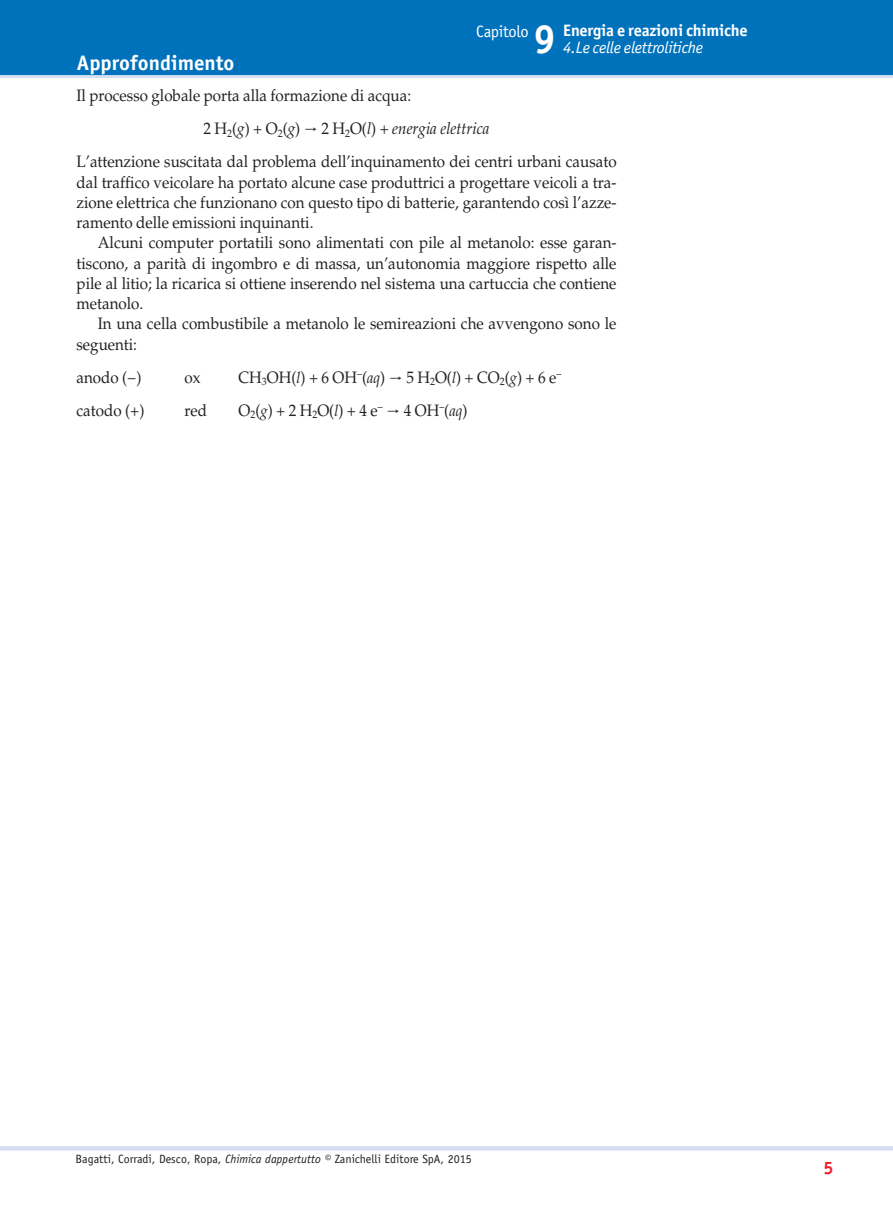
<style>
.page{position:relative;width:893px;height:1212px;background:#fff}
.page>*{position:absolute;margin:0;border:0;box-sizing:border-box;transform-origin:0 0}
.t1{font:700 40.65px "Officina Sans Std";color:#fff}
.t2{font:700 21px "Officina Sans Std";color:#fff}
.t3{font:700 18px "Officina Sans Std";color:#ee1d23}
.t4{font:16.5px/20.2px "Palatino LT Std";color:#231f20;text-align:justify;scale:.92 1}
.t5{font:italic 16.5px "Palatino LT Std";color:#231f20;scale:.92 1}
.t6{font:700 16.5px "Officina Sans Std";letter-spacing:-.015em;color:#fff}
.t7{font:italic 16.5px "Officina Sans Std";letter-spacing:-.015em;color:#fff}
.t8{font:16.5px "Officina Sans Std";letter-spacing:-.02em;color:#fff}
.t9{font:12px "Officina Sans Std";color:#231f20}
.s1{font-style:normal}
.s2{font-family:"Lucida Sans Unicode";font-style:normal}
.s3{font-style:italic;font-size:15.75px}
.s4{font-family:"Lucida Sans Unicode"}
.s5{font-style:italic}
</style>
<div class="page">
<div style="left:0;top:0;width:893px;height:76px;background:#0072bc"></div>
<hr style="left:0;top:75px;width:893px;height:3px;background:#d4e0f1">
<hr style="left:0;top:1146px;width:893px;height:4px;background:#d4e0f1">
<p class="t2" style="left:77px;top:50px;width:159px">Approfondimento</p>
<p class="t8" style="left:476px;top:22px;width:54px">Capitolo</p>
<h1 class="t1" style="left:533px;top:14px;width:24px">9</h1>
<p class="t6" style="left:563px;top:20px;width:186px">Energia e reazioni chimiche</p>
<p class="t7" style="left:563px;top:38px;width:141px">4.Le celle elettrolitiche</p>
<p class="t4" style="left:77px;top:86px;width:365px">Il processo globale porta alla formazione di acqua:</p>
<p class="t5" style="left:203px;top:119px;width:313px"><span class="s1">2 H</span><sub>2</sub><span class="s1">(</span>g<span class="s1">) + O</span><sub>2</sub><span class="s1">(</span>g<span class="s1">)</span> <span class="s2">→</span> <span class="s1">2 H</span><sub>2</sub><span class="s1">O(</span>l<span class="s1">) +</span> energia elettrica</p>
<p class="t4" style="left:77px;top:152px;width:589px">L’attenzione suscitata dal problema dell’inquinamento dei centri urbani causato</p>
<p class="t4" style="left:77px;top:172px;width:588px">dal traffico veicolare ha portato alcune case produttrici a progettare veicoli a tra&shy;zione elettrica che funzionano con questo tipo di batterie, garantendo così l’azze&shy;ramento delle emissioni inquinanti.</p>
<p class="t4" style="left:77px;top:233px;width:588px;text-indent:21px">Alcuni computer portatili sono alimentati con pile al metanolo: esse garan&shy;tiscono, a parità di ingombro e di massa, un’autonomia maggiore rispetto alle pile al litio; la ricarica si ottiene inserendo nel sistema una cartuccia che contiene metanolo.</p>
<p class="t4" style="left:77px;top:314px;width:588px;text-indent:21px">In una cella combustibile a metanolo le semireazioni che avvengono sono le seguenti:</p>
<p class="t4" style="left:77px;top:367px;width:72px">anodo (−)</p>
<p class="t4" style="left:185px;top:367px;width:19px">ox</p>
<p class="t4" style="left:239px;top:367px;width:352px">CH<sub>3</sub>OH(<span class="s3">l</span>) + 6 OH<sup>–</sup>(<span class="s3">aq</span>) <span class="s4">→</span> 5 H<sub>2</sub>O(<span class="s3">l</span>) + CO<sub>2</sub>(<span class="s3">g</span>) + 6 e<sup>–</sup></p>
<p class="t4" style="left:77px;top:400px;width:75px">catodo (+)</p>
<p class="t4" style="left:185px;top:400px;width:26px">red</p>
<p class="t4" style="left:239px;top:400px;width:250px">O<sub>2</sub>(<span class="s3">g</span>) + 2 H<sub>2</sub>O(<span class="s3">l</span>) + 4 e<sup>–</sup> <span class="s4">→</span> 4 OH<sup>–</sup>(<span class="s3">aq</span>)</p>
<p class="t9" style="left:75px;top:1152px;width:398px">Bagatti, Corradi, Desco, Ropa, <span class="s5">Chimica dappertutto ©</span> Zanichelli Editore SpA, 2015</p>
<p class="t3" style="left:823px;top:1156px;width:12px">5</p>
</div>
